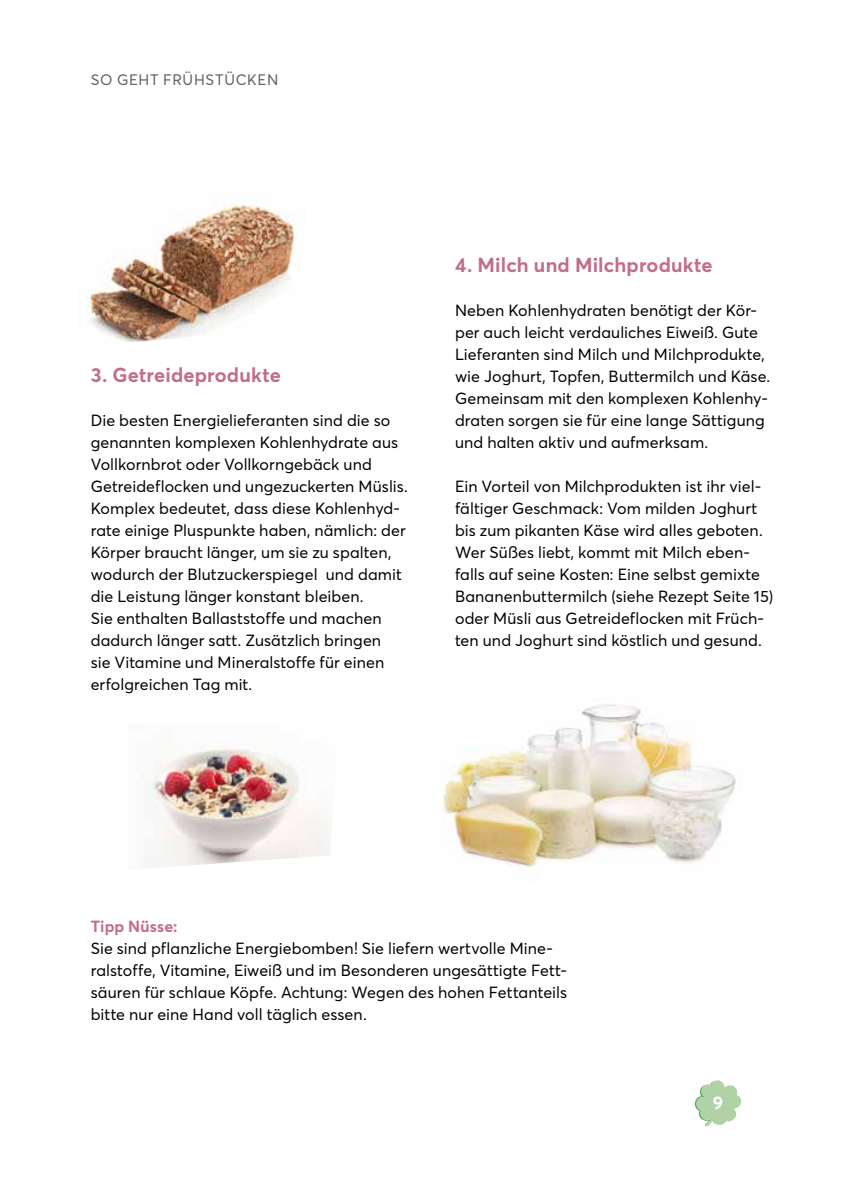
<style>
.page{position:relative;width:842px;height:1191px;background:#fff}
.page>*{position:absolute;margin:0;border:0;box-sizing:border-box;transform-origin:0 0}
.t1{font:700 20px "Averta";letter-spacing:.01em;color:#c16e8b}
.t2{font:700 18px "Averta";color:#fff}
.t3{font:16px/22px "Averta";letter-spacing:.005em;color:#000}
.t4{font:700 16px "Averta";letter-spacing:.01em;color:#c16e8b}
.t5{font:15px "Averta";letter-spacing:.045em;color:#65615d}
</style>
<div class="page">
<img style="left:145px;top:745px;width:187px;height:121px">
<img style="left:443px;top:704px;width:293px;height:164px">
<img style="left:78px;top:197px;width:228px;height:145px">
<svg style="left:695px;top:1080px;width:46px;height:46px"></svg>
<p class="t5" style="left:91px;top:69px;width:189px">SO GEHT FRÜHSTÜCKEN</p>
<p class="t1" style="left:91px;top:361px;width:192px">3. Getreideprodukte</p>
<p class="t3" style="left:91px;top:409px;width:319px">Die besten Energielieferanten sind die so genannten komplexen Kohlenhydrate aus Vollkornbrot oder Vollkorngebäck und Getreideflocken und ungezuckerten Müslis.<br>Komplex bedeutet, dass diese Kohlenhyd&shy;rate einige Pluspunkte haben, nämlich: der Körper braucht länger, um sie zu spalten, wodurch der Blutzuckerspiegel und damit die Leistung länger konstant bleiben.<br>Sie enthalten Ballaststoffe und machen dadurch länger satt. Zusätzlich bringen<br>sie Vitamine und Mineralstoffe für einen erfolgreichen Tag mit.</p>
<p class="t1" style="left:455px;top:251px;width:259px">4. Milch und Milchprodukte</p>
<p class="t3" style="left:455px;top:299px;width:317px">Neben Kohlenhydraten benötigt der Kör&shy;per auch leicht verdauliches Eiweiß. Gute Lieferanten sind Milch und Milchprodukte, wie Joghurt, Topfen, Buttermilch und Käse.<br>Gemeinsam mit den komplexen Kohlenhy&shy;draten sorgen sie für eine lange Sättigung und halten aktiv und aufmerksam.</p>
<p class="t3" style="left:455px;top:475px;width:320px">Ein Vorteil von Milchprodukten ist ihr viel&shy;fältiger Geschmack: Vom milden Joghurt bis zum pikanten Käse wird alles geboten.<br>Wer Süßes liebt, kommt mit Milch eben&shy;falls auf seine Kosten: Eine selbst gemixte Bananenbuttermilch (siehe Rezept Seite 15) oder Müsli aus Getreideflocken mit Früch&shy;ten und Joghurt sind köstlich und gesund.</p>
<p class="t4" style="left:91px;top:915px;width:88px">Tipp Nüsse:</p>
<p class="t3" style="left:91px;top:937px;width:478px">Sie sind pflanzliche Energiebomben! Sie liefern wertvolle Mine&shy;ralstoffe, Vitamine, Eiweiß und im Besonderen ungesättigte Fett&shy;säuren für schlaue Köpfe. Achtung: Wegen des hohen Fettanteils bitte nur eine Hand voll täglich essen.</p>
<p class="t2" style="left:713px;top:1089px;width:12px">9</p>
</div>
